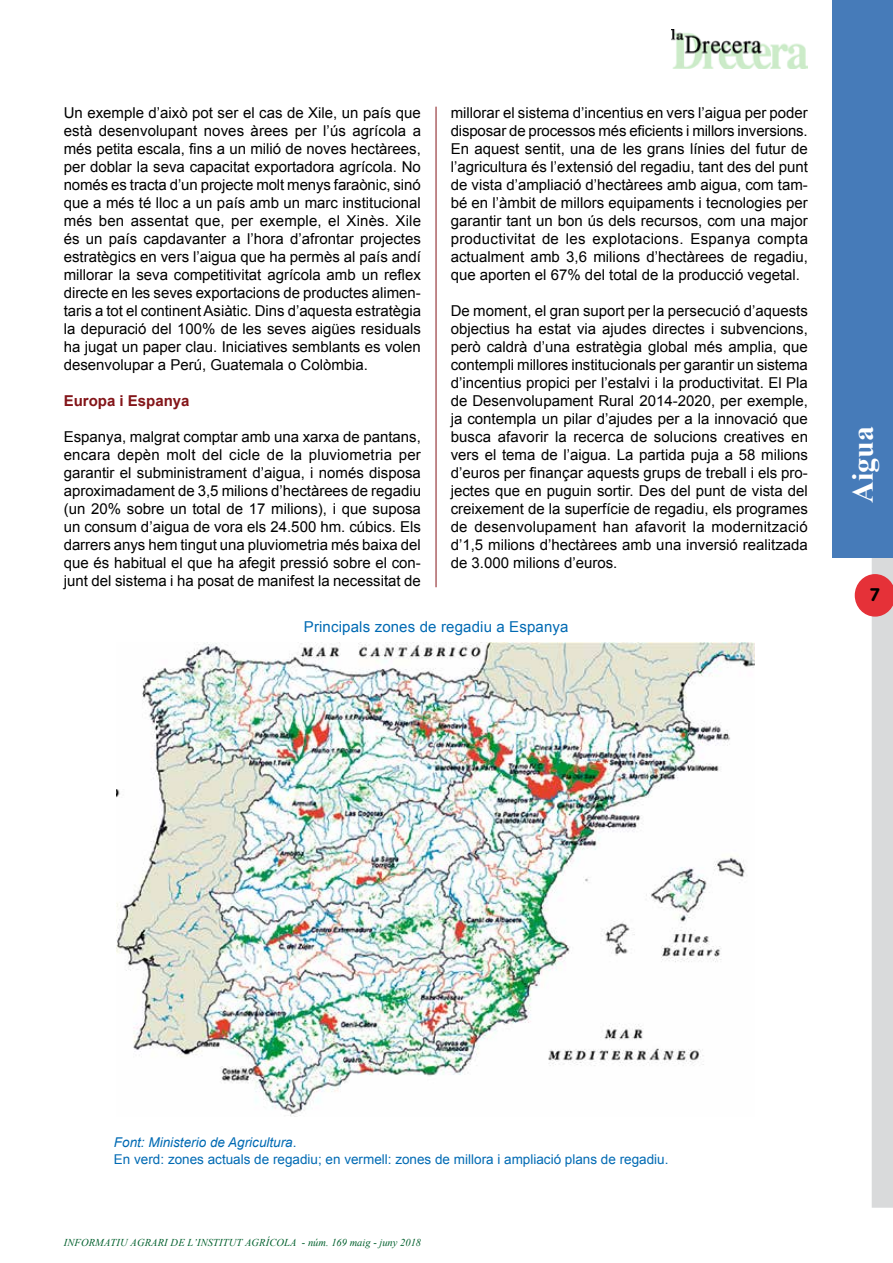
<style>
.page{position:relative;width:893px;height:1263px;background:#fff}
.page>*{position:absolute;margin:0;border:0;box-sizing:border-box;transform-origin:0 0}
.t1{font:700 30px "Times New Roman";color:#fff}
.t2{font:700 18px "VAG Rounded";color:#000}
.t3{font:15px/18px "Arial";color:#000;text-align:justify}
.t4{font:15px "Arial";letter-spacing:.01em;color:#006ab3}
.t5{font:700 15px "Arial";color:#831519}
.t6{font:13.5px/16.2px "Arial";color:#006ab3}
.t7{font:italic 10.5px "Times New Roman";letter-spacing:.01em;color:#005f2c}
.s1{font-style:italic}
</style>
<div class="page">
<svg style="left:855px;top:557px;width:38px;height:651px"></svg>
<img style="left:672px;top:30px;width:136px;height:38px">
<div style="left:833px;top:0;width:60px;height:557px;background:#467bb9"></div>
<img style="left:117px;top:642px;width:638px;height:474px">
<hr style="left:436px;top:107px;width:1px;height:480px;background:#831519">
<p class="t3" style="left:64px;top:103px;width:359px">Un exemple d’això pot ser el cas de Xile, un país que està desenvolupant noves àrees per l’ús agrícola a més petita escala, fins a un milió de noves hectàrees, per doblar la seva capacitat exportadora agrícola. No només es tracta d’un projecte molt menys faraònic, sinó que a més té lloc a un país amb un marc institucional més ben assentat que, per exemple, el Xinès. Xile és un país capdavanter a l’hora d’afrontar projectes estratègics en vers l’aigua que ha permès al país andí millorar la seva competitivitat agrícola amb un reflex directe en les seves exportacions de productes alimen&shy;taris a tot el continent Asiàtic. Dins d’aquesta estratègia la depuració del 100% de les seves aigües residuals ha jugat un paper clau. Iniciatives semblants es volen desenvolupar a Perú, Guatemala o Colòmbia.</p>
<p class="t5" style="left:64px;top:390px;width:127px">Europa i Espanya</p>
<p class="t3" style="left:64px;top:427px;width:359px">Espanya, malgrat comptar amb una xarxa de pantans, encara depèn molt del cicle de la pluviometria per garantir el subministrament d’aigua, i només disposa aproximadament de 3,5 milions d’hectàrees de regadiu (un 20% sobre un total de 17 milions), i que suposa un consum d’aigua de vora els 24.500 hm. cúbics. Els darrers anys hem tingut una pluviometria més baixa del que és habitual el que ha afegit pressió sobre el con&shy;junt del sistema i ha posat de manifest la necessitat de</p>
<p class="t3" style="left:451px;top:103px;width:359px">millorar el sistema d’incentius en vers l’aigua per poder disposar de processos més eficients i millors inversions.<br>En aquest sentit, una de les grans línies del futur de l’agricultura és l’extensió del regadiu, tant des del punt de vista d’ampliació d’hectàrees amb aigua, com tam&shy;bé en l’àmbit de millors equipaments i tecnologies per garantir tant un bon ús dels recursos, com una major productivitat de les explotacions. Espanya compta actualment amb 3,6 milions d’hectàrees de regadiu, que aporten el 67% del total de la producció vegetal.</p>
<p class="t3" style="left:451px;top:301px;width:359px">De moment, el gran suport per la persecució d’aquests objectius ha estat via ajudes directes i subvencions, però caldrà d’una estratègia global més amplia, que contempli millores institucionals per garantir un sistema d’incentius propici per l’estalvi i la productivitat. El Pla de Desenvolupament Rural 2014-2020, per exemple, ja contempla un pilar d’ajudes per a la innovació que busca afavorir la recerca de solucions creatives en vers el tema de l’aigua. La partida puja a 58 milions d’euros per finançar aquests grups de treball i els pro&shy;jectes que en puguin sortir. Des del punt de vista del creixement de la superfície de regadiu, els programes de desenvolupament han afavorit la modernització d’1,5 milions d’hectàrees amb una inversió realitzada de 3.000 milions d’euros.</p>
<p class="t4" style="left:304px;top:616px;width:266px">Principals zones de regadiu a Espanya</p>
<h1 class="t1" style="left:842px;top:503px;width:78px;rotate:-90deg">Aigua</h1>
<p class="t2" style="left:870px;top:584px;width:11px">7</p>
<p class="t6" style="left:114px;top:1135px;width:556px"><span class="s1">Font: Ministerio de Agricultura</span>.<br>En verd: zones actuals de regadiu; en vermell: zones de millora i ampliació plans de regadiu.</p>
<p class="t7" style="left:64px;top:1235px;width:359px">INFORMATIU AGRARI DE L’INSTITUT AGRÍCOLA - núm. 169 maig - juny 2018</p>
</div>
